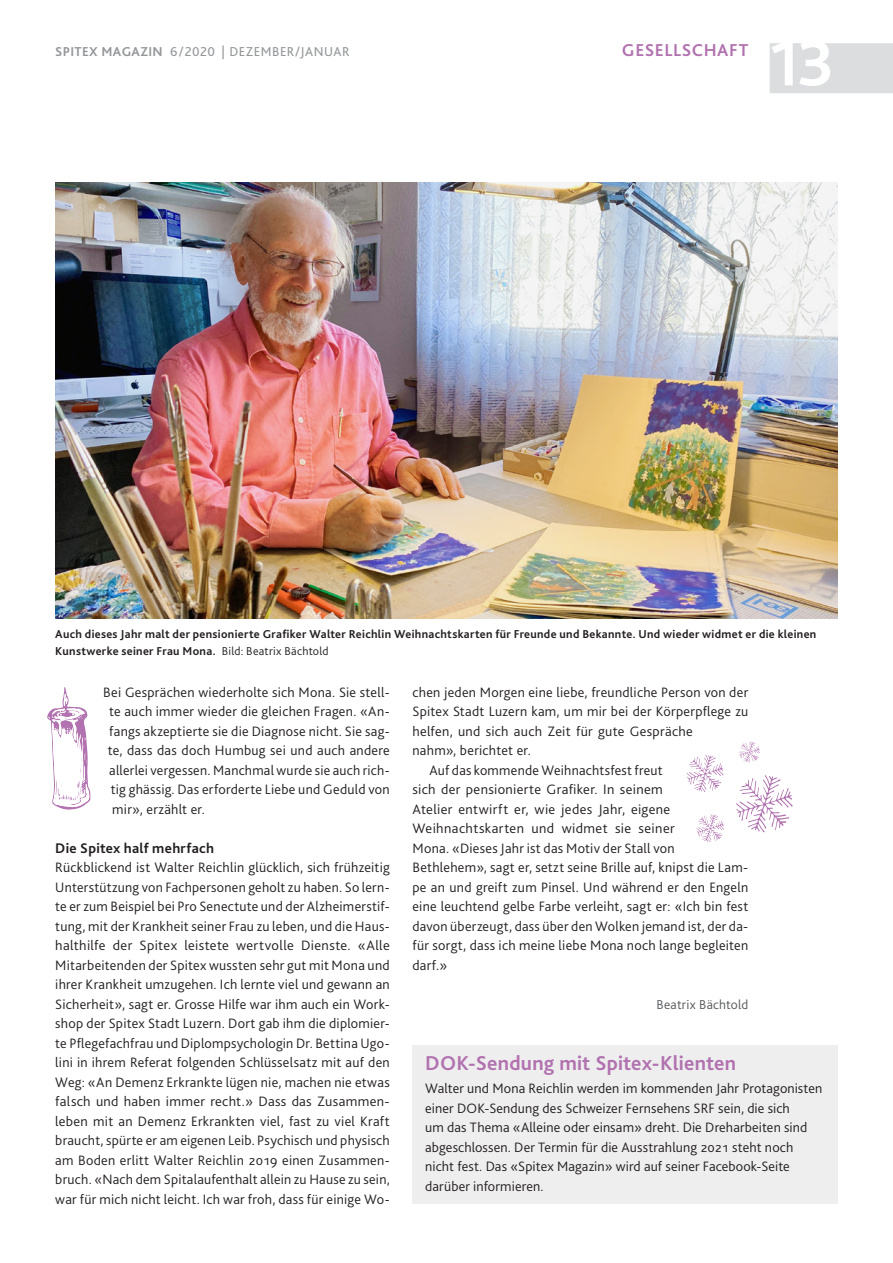
<style>
.page{position:relative;width:893px;height:1263px;background:#fff}
.page>*{position:absolute;margin:0;border:0;box-sizing:border-box;transform-origin:0 0}
.t1{font:700 67.5px "Bliss 2";color:#fff}
.t2{font:700 21px "Bliss 2";letter-spacing:.01em;color:#b172af}
.t3{font:700 18px "Bliss 2";letter-spacing:.03em;color:#b172af}
.t4{font:700 14.7px "Bliss 2";letter-spacing:.02em;color:#231f20}
.t5{font:300 14.25px/19.5px "Bliss 2";letter-spacing:.015em;color:#231f20;text-align:justify}
.t6{font:13.5px "Bliss 2";letter-spacing:.04em;color:#939598}
.t7{font:300 13.5px "Bliss 2";letter-spacing:.02em;color:#57585a}
.t8{font:700 12px/16.5px "Bliss 2";letter-spacing:.025em;color:#231f20}
.s1{font-weight:700}
.s2{font-weight:300}
</style>
<div class="page">
<div style="left:770px;top:43px;width:123px;height:50px;background:#dcdddf"></div>
<img style="left:55px;top:183px;width:783px;height:436px">
<svg style="left:47px;top:687px;width:43px;height:123px"></svg>
<svg style="left:736px;top:775px;width:57px;height:58px"></svg>
<svg style="left:686px;top:755px;width:37px;height:37px"></svg>
<svg style="left:696px;top:814px;width:28px;height:28px"></svg>
<svg style="left:739px;top:741px;width:21px;height:22px"></svg>
<div style="left:412px;top:1045px;width:426px;height:159px;background:#eeeeef"></div>
<p class="t6" style="left:55px;top:43px;width:296px"><span class="s1">SPITEX MAGAZIN</span> 6/2020 | DEZEMBER/JANUAR</p>
<p class="t3" style="left:622px;top:39px;width:128px">GESELLSCHAFT</p>
<h1 class="t1" style="left:770px;top:21px;width:66px">13</h1>
<p class="t8" style="left:55px;top:626px;width:763px">Auch dieses Jahr malt der pensionierte Grafiker Walter Reichlin Weihnachtskarten für Freunde und Bekannte. Und wieder widmet er die kleinen<br>Kunstwerke seiner Frau Mona. <span class="s2">Bild: Beatrix Bächtold</span></p>
<p class="t5" style="left:103px;top:682px;width:288px">Bei Gesprächen wiederholte sich Mona. Sie stell-</p>
<p class="t5" style="left:109px;top:702px;width:282px">te auch immer wieder die gleichen Fragen. «An-</p>
<p class="t5" style="left:109px;top:721px;width:282px">fangs akzeptierte sie die Diagnose nicht. Sie sag-</p>
<p class="t5" style="left:108px;top:741px;width:284px">te, dass das doch Humbug sei und auch andere</p>
<p class="t5" style="left:109px;top:760px;width:282px">allerlei vergessen. Manchmal wurde sie auch rich-</p>
<p class="t5" style="left:111px;top:780px;width:280px">tig ghässig. Das erforderte Liebe und Geduld von</p>
<p class="t5" style="left:112px;top:799px;width:94px">mir», erzählt er.</p>
<p class="t4" style="left:55px;top:839px;width:160px">Die Spitex half mehrfach</p>
<p class="t5" style="left:55px;top:858px;width:336px">Rückblickend ist Walter Reichlin glücklich, sich frühzeitig Unterstützung von Fachpersonen geholt zu haben. So lern&shy;te er zum Beispiel bei Pro Senectute und der Alzheimerstif&shy;tung, mit der Krankheit seiner Frau zu leben, und die Haus&shy;halthilfe der Spitex leistete wertvolle Dienste. «Alle Mitarbeitenden der Spitex wussten sehr gut mit Mona und ihrer Krankheit umzugehen. Ich lernte viel und gewann an Sicherheit», sagt er. Grosse Hilfe war ihm auch ein Work&shy;shop der Spitex Stadt Luzern. Dort gab ihm die diplomier&shy;te Pflegefachfrau und Diplompsychologin Dr. Bettina Ugo&shy;lini in ihrem Referat folgenden Schlüsselsatz mit auf den Weg: «An Demenz Erkrankte lügen nie, machen nie etwas falsch und haben immer recht.» Dass das Zusammen&shy;leben mit an Demenz Erkrankten viel, fast zu viel Kraft braucht, spürte er am eigenen Leib. Psychisch und physisch am Boden erlitt Walter Reichlin 2019 einen Zusammen&shy;bruch. «Nach dem Spitalaufenthalt allein zu Hause zu sein, war für mich nicht leicht. Ich war froh, dass für einige Wo-</p>
<p class="t5" style="left:412px;top:682px;width:337px">chen jeden Morgen eine liebe, freundliche Person von der</p>
<p class="t5" style="left:412px;top:702px;width:337px">Spitex Stadt Luzern kam, um mir bei der Körperpflege zu</p>
<p class="t5" style="left:412px;top:721px;width:282px">helfen, und sich auch Zeit für gute Gespräche</p>
<p class="t5" style="left:412px;top:741px;width:120px">nahm», berichtet er.</p>
<p class="t5" style="left:429px;top:760px;width:235px">Auf das kommende Weihnachtsfest freut</p>
<p class="t5" style="left:412px;top:780px;width:252px">sich der pensionierte Grafiker. In seinem</p>
<p class="t5" style="left:412px;top:799px;width:259px">Atelier entwirft er, wie jedes Jahr, eigene</p>
<p class="t5" style="left:412px;top:819px;width:264px">Weihnachtskarten und widmet sie seiner</p>
<p class="t5" style="left:412px;top:838px;width:264px">Mona. «Dieses Jahr ist das Motiv der Stall von</p>
<p class="t5" style="left:412px;top:858px;width:337px">Bethlehem», sagt er, setzt seine Brille auf, knipst die Lam-</p>
<p class="t5" style="left:412px;top:877px;width:337px">pe an und greift zum Pinsel. Und während er den Engeln</p>
<p class="t5" style="left:412px;top:897px;width:337px">eine leuchtend gelbe Farbe verleiht, sagt er: «Ich bin fest</p>
<p class="t5" style="left:412px;top:916px;width:337px">davon überzeugt, dass über den Wolken jemand ist, der da-</p>
<p class="t5" style="left:412px;top:936px;width:337px">für sorgt, dass ich meine liebe Mona noch lange begleiten</p>
<p class="t5" style="left:412px;top:955px;width:36px">darf.»</p>
<p class="t7" style="left:657px;top:996px;width:93px">Beatrix Bächtold</p>
<h2 class="t2" style="left:425px;top:1050px;width:312px">DOK-Sendung mit Spitex-Klienten</h2>
<p class="t5" style="left:425px;top:1079px;width:399px;text-align:left">Walter und Mona Reichlin werden im kommenden Jahr Protagonisten einer DOK-Sendung des Schweizer Fernsehens SRF sein, die sich<br>um das Thema «Alleine oder einsam» dreht. Die Dreharbeiten sind abgeschlossen. Der Termin für die Ausstrahlung 2021 steht noch nicht fest. Das «Spitex Magazin» wird auf seiner Facebook-Seite darüber informieren.</p>
</div>
